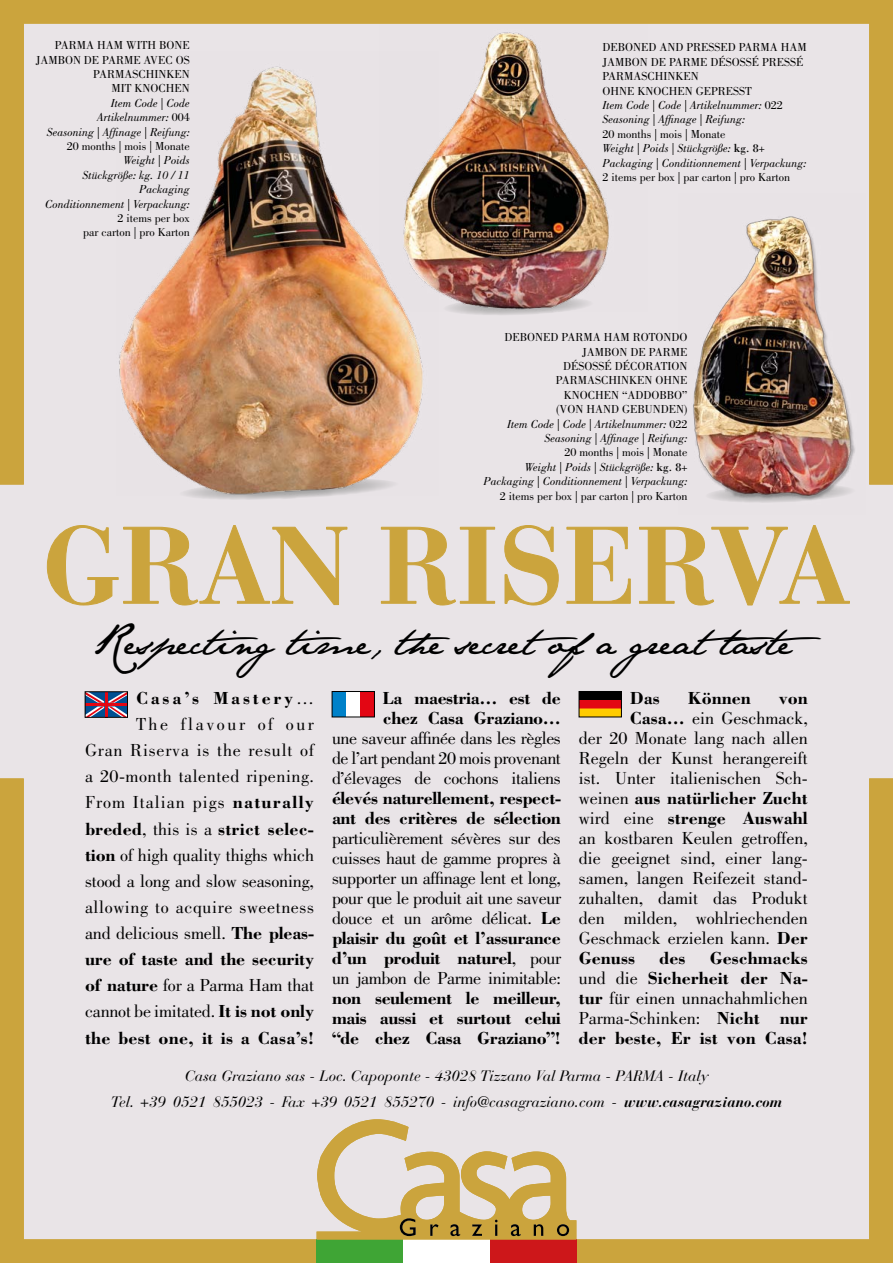
<style>
.page{position:relative;width:893px;height:1263px;background:#fff}
.page>*{position:absolute;margin:0;border:0;box-sizing:border-box;transform-origin:0 0}
.t1{font:700 108px "Bauer Bodoni Std";color:#cba43d}
.t2{font:35.25px "Jane Austen";color:#000}
.t3{font:18px/20px "Bodoni Std";color:#000;text-align:justify}
.t4{font:18px/26.1px "Bodoni Std";letter-spacing:.03em;color:#000;text-align:right}
.t5{font:700 18px/20px "Bodoni Std";letter-spacing:-.02em;color:#000}
.t6{font:700 18px "Bodoni Std";color:#000}
.t7{font:italic 15px/25.5px "Bauer Bodoni Std";color:#000;text-align:center}
.t8{font:12px/14.4px "Bodoni Std";color:#000;text-align:right}
.t9{font:italic 12px/14.4px "Bodoni Std";color:#000;text-align:right}
.s1{font-style:normal}
.s2{font-style:italic}
.s3{font-weight:700}
.s4{font-weight:400}
</style>
<div class="page">
<div style="left:0;top:1px;width:893px;height:1262px;background:#e9e4e7"></div>
<svg style="left:192px;top:496px;width:130px;height:4px"></svg>
<img style="left:184px;top:485px;width:208px;height:11px">
<img style="left:709px;top:485px;width:142px;height:18px">
<img style="left:0;top:0;width:893px;height:485px">
<svg style="left:0;top:778px;width:893px;height:485px"></svg>
<div style="left:317px;top:1239px;width:86px;height:24px;background:#3fa535"></div>
<div style="left:403px;top:1239px;width:87px;height:24px;background:#fff"></div>
<div style="left:490px;top:1239px;width:86px;height:24px;background:#cd171a"></div>
<svg style="left:317px;top:1119px;width:259px;height:120px"></svg>
<svg style="left:47px;top:525px;width:301px;height:81px"></svg>
<svg style="left:381px;top:526px;width:114px;height:80px"></svg>
<svg style="left:504px;top:525px;width:55px;height:81px"></svg>
<svg style="left:566px;top:526px;width:65px;height:78px"></svg>
<svg style="left:639px;top:525px;width:211px;height:81px"></svg>
<svg style="left:87px;top:694px;width:39px;height:21px"></svg>
<hr style="left:105px;top:692px;width:3px;height:25px;background:#e30613">
<div style="left:85px;top:692px;width:43px;height:25px;border:1px solid #000"></div>
<div style="left:332px;top:691px;width:14px;height:26px;background:#0081c9"></div>
<div style="left:346px;top:691px;width:14px;height:26px;background:#fff"></div>
<div style="left:360px;top:691px;width:14px;height:26px;background:#e30613"></div>
<div style="left:332px;top:691px;width:43px;height:26px;border:1px solid #000"></div>
<div style="left:579px;top:691px;width:42px;height:9px;background:#000"></div>
<div style="left:579px;top:700px;width:42px;height:8px;background:#e30613"></div>
<div style="left:579px;top:708px;width:42px;height:9px;background:#fc0"></div>
<div style="left:579px;top:691px;width:42px;height:26px;border:1px solid #000"></div>
<p class="t8" style="left:36px;top:38px;width:155px">PARMA HAM WITH BONE<br>JAMBON DE PARME AVEC OS<br>PARMASCHINKEN<br>MIT KNOCHEN</p>
<p class="t9" style="left:47px;top:96px;width:144px">Item Code | Code<br>Artikelnummer: <span class="s1">004<br></span>Seasoning | Affinage | Reifung:</p>
<p class="t8" style="left:67px;top:139px;width:124px">20 months | mois | Monate</p>
<p class="t9" style="left:45px;top:153px;width:146px">Weight | Poids<br>Stückgröße: kg. 10 / 11<br>Packaging<br>Conditionnement | Verpackung:</p>
<p class="t8" style="left:83px;top:211px;width:108px">2 items per box<br>par carton | pro Karton</p>
<p class="t8" style="left:602px;top:40px;width:206px;text-align:left">DEBONED AND PRESSED PARMA HAM<br>JAMBON DE PARME DÉSOSSÉ PRESSÉ<br>PARMASCHINKEN<br>OHNE KNOCHEN GEPRESST<br><span class="s2">Item Code | Code | Artikelnummer:</span> 022<br><span class="s2">Seasoning | Affinage | Reifung:</span></p>
<p class="t9" style="left:602px;top:127px;width:205px;text-align:left"><span class="s1">20 months | mois | Monate<br></span>Weight | Poids | Stückgröße: <span class="s1">kg. 8+<br></span>Packaging | Conditionnement | Verpackung:</p>
<p class="t8" style="left:602px;top:170px;width:189px">2 items per box | par carton | pro Karton</p>
<p class="t8" style="left:504px;top:330px;width:184px">DEBONED PARMA HAM ROTONDO<br>JAMBON DE PARME<br>DÉSOSSÉ DÉCORATION<br>PARMASCHINKEN OHNE<br>KNOCHEN “ADDOBBO”<br>(VON HAND GEBUNDEN)<br><span class="s2">Item Code | Code | Artikelnummer:</span> 022<br><span class="s2">Seasoning | Affinage | Reifung:</span></p>
<p class="t9" style="left:483px;top:445px;width:205px"><span class="s1">20 months | mois | Monate<br></span>Weight | Poids | Stückgröße: <span class="s1">kg. 8+<br></span>Packaging | Conditionnement | Verpackung:</p>
<p class="t8" style="left:500px;top:488px;width:189px">2 items per box | par carton | pro Karton</p>
<h1 class="t1" style="left:43px;top:501px;width:809px">GRAN RISERVA</h1>
<h2 class="t2" style="left:92px;top:621px;width:731px">Respectingtime, the secretofa greattaste</h2>
<p class="t4" style="left:85px;top:685px;width:231px"><span class="s3">Casa’s Mastery</span>…<br>The flavour of our<br>Gran Riserva is the result of a 20-month talented ripening.<br>From Italian pigs <span class="s3">naturally breded</span>, this is a <span class="s3">strict selec&shy;tion</span> of high quality thighs which stood a long and slow seasoning, allowing to acquire sweetness and delicious smell. <span class="s3">The pleas&shy;ure of taste and the security of nature</span> for a Parma Ham that cannot be imitated. <span class="s3">It is not only the best one, it is a Casa’s!</span></p>
<p class="t5" style="left:383px;top:688px;width:179px">La maestria… est de chez Casa Graziano…</p>
<p class="t3" style="left:332px;top:728px;width:230px">une saveur affinée dans les règles de l’art pendant 20 mois provenant d’élevages de cochons italiens</p>
<p class="t5" style="left:332px;top:787px;width:230px">élevés naturellement, respect&shy;ant des critères de sélection</p>
<p class="t3" style="left:332px;top:828px;width:230px">particulièrement sévères sur des cuisses haut de gamme propres à supporter un affinage lent et long, pour que le produit ait une saveur douce et un arôme délicat. <span class="s3">Le plaisir du goût et l’assurance d’un produit naturel</span>, pour un jambon de Parme inimitable:</p>
<p class="t5" style="left:332px;top:987px;width:230px;text-align:justify">non seulement le meilleur, mais aussi et surtout celui “de chez Casa Graziano”!</p>
<p class="t5" style="left:630px;top:688px;width:32px">Das</p>
<p class="t5" style="left:688px;top:688px;width:65px">Können</p>
<p class="t5" style="left:779px;top:688px;width:31px">von</p>
<p class="t3" style="left:630px;top:708px;width:179px"><span class="s3">Casa…</span> ein Geschmack,</p>
<p class="t3" style="left:579px;top:728px;width:230px">der 20 Monate lang nach allen</p>
<p class="t3" style="left:579px;top:748px;width:230px">Regeln der Kunst herangereift</p>
<p class="t3" style="left:579px;top:768px;width:230px">ist. Unter italienischen Sch-</p>
<p class="t6" style="left:579px;top:787px;width:230px"><span class="s4">weinen</span> aus natürlicher Zucht</p>
<p class="t6" style="left:579px;top:807px;width:230px"><span class="s4">wird eine</span> strenge Auswahl</p>
<p class="t3" style="left:579px;top:828px;width:230px">an kostbaren Keulen getroffen,</p>
<p class="t3" style="left:579px;top:848px;width:230px">die geeignet sind, einer lang-</p>
<p class="t3" style="left:579px;top:868px;width:230px">samen, langen Reifezeit stand-</p>
<p class="t3" style="left:579px;top:888px;width:230px">zuhalten, damit das Produkt</p>
<p class="t3" style="left:579px;top:908px;width:230px">den milden, wohlriechenden</p>
<p class="t3" style="left:579px;top:928px;width:230px">Geschmack erzielen kann. <span class="s3">Der</span></p>
<p class="t5" style="left:579px;top:947px;width:58px">Genuss</p>
<p class="t5" style="left:659px;top:947px;width:28px">des</p>
<p class="t5" style="left:579px;top:947px;width:230px;text-align:justify;text-indent:131px">Geschmacks <span class="s4">und die</span> Sicherheit der Na&shy;tur <span class="s4">für einen unnachahmlichen Parma-Schinken:</span> Nicht nur der beste, Er ist von Casa!</p>
<p class="t7" style="left:111px;top:1063px;width:673px">Casa Graziano sas - Loc. Capoponte - 43028 Tizzano Val Parma - PARMA - Italy<br>Tel. +39 0521 855023 - Fax +39 0521 855270 - info@casagraziano.com - <span class="s3">www.casagraziano.com</span></p>
</div>
